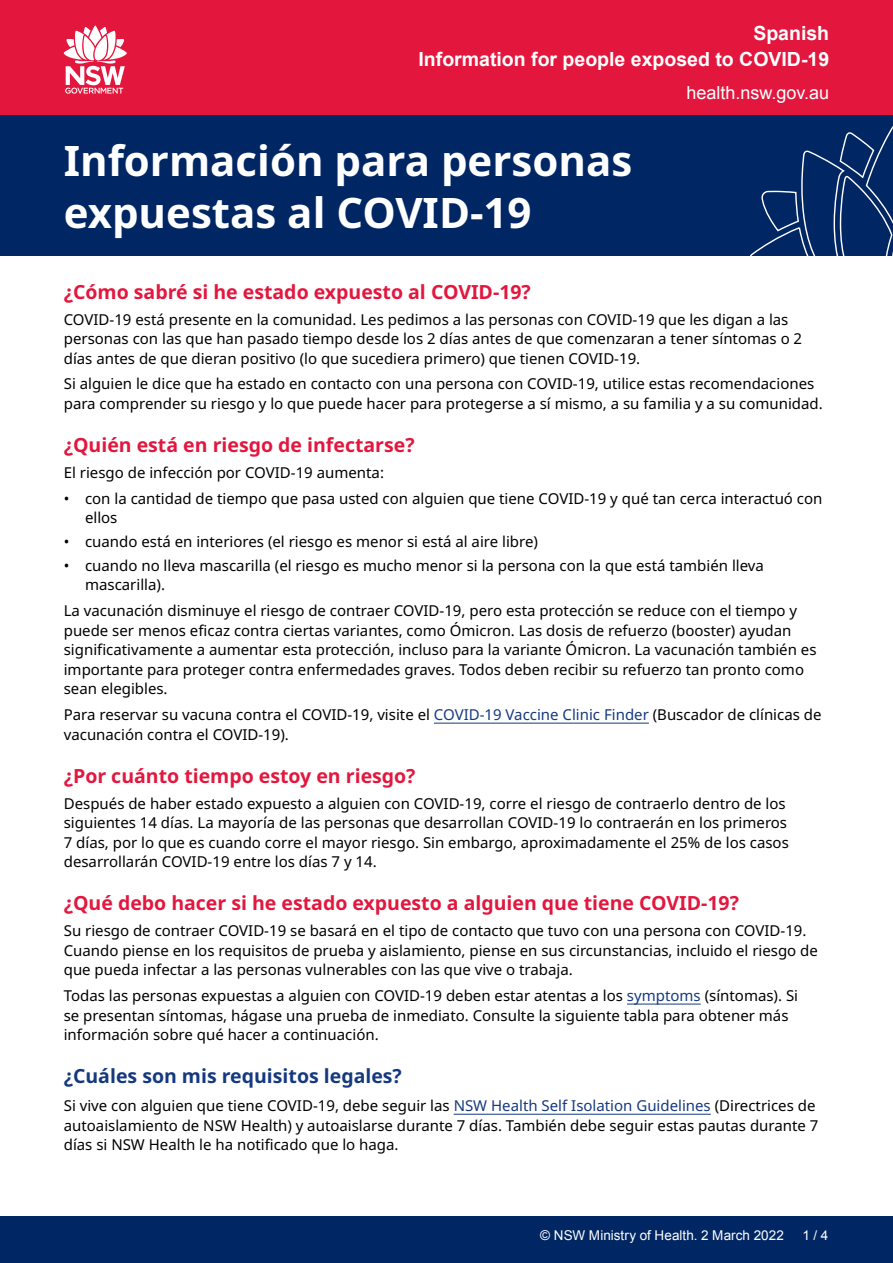
<style>
.page{position:relative;width:893px;height:1263px;background:#fff}
.page>*{position:absolute;margin:0;border:0;box-sizing:border-box;transform-origin:0 0}
.t1{font:700 42px/52.5px "Noto Sans";color:#fff}
.Heading_Red{font:700 19.5px "Noto Sans";color:#e3173e}
.t2{font:700 19.5px "Arial";color:#fff}
.Heading_Blue{font:700 19.5px "Noto Sans";color:#15397f}
.t3{font:18px "Arial";color:#fff}
.Body{font:15px/19.5px "Noto Sans";color:#000}
.t4{font:13.5px "Arial";letter-spacing:.005em;color:#fff}
.s1{color:#15397f}
</style>
<div class="page">
<div style="left:0;top:1216px;width:893px;height:47px;background:#002664"></div>
<div style="left:0;top:0;width:893px;height:116px;background:#e3173e"></div>
<svg style="left:64px;top:26px;width:63px;height:68px"></svg>
<div style="left:0;top:116px;width:893px;height:140px;background:#002664"></div>
<svg style="left:750px;top:126px;width:143px;height:130px"></svg>
<hr style="left:434px;top:723px;width:215px;height:1px;background:#15397f">
<hr style="left:627px;top:1004px;width:74px;height:1px;background:#15397f">
<hr style="left:454px;top:1114px;width:257px;height:1px;background:#15397f">
<p class="t2" style="left:753px;top:20px;width:77px">Spanish</p>
<p class="t2" style="left:419px;top:46px;width:412px">Information for people exposed to COVID-19</p>
<p class="t3" style="left:686px;top:54px;width:144px">health.nsw.gov.au</p>
<p class="t1" style="left:64px;top:135px;width:570px">Información para personas expuestas al COVID-19</p>
<p class="t3" style="left:686px;top:81px;width:144px">health.nsw.gov.au</p>
<p class="Heading_Red" style="left:64px;top:278px;width:469px">¿Cómo sabré si he estado expuesto al COVID-19?</p>
<p class="Body" style="left:64px;top:310px;width:740px">COVID-19 está presente en la comunidad. Les pedimos a las personas con COVID-19 que les digan a las personas con las que han pasado tiempo desde los 2 días antes de que comenzaran a tener síntomas o 2 días antes de que dieran positivo (lo que sucediera primero) que tienen COVID-19.</p>
<p class="Body" style="left:64px;top:375px;width:760px">Si alguien le dice que ha estado en contacto con una persona con COVID-19, utilice estas recomendaciones para comprender su riesgo y lo que puede hacer para protegerse a sí mismo, a su familia y a su comunidad.</p>
<p class="Heading_Red" style="left:64px;top:431px;width:352px">¿Quién está en riesgo de infectarse?</p>
<p class="Body" style="left:64px;top:463px;width:322px">El riesgo de infección por COVID-19 aumenta:</p>
<p class="Body" style="left:85px;top:489px;width:739px;text-indent:-21px">• con la cantidad de tiempo que pasa usted con alguien que tiene COVID-19 y qué tan cerca interactuó con ellos</p>
<p class="Body" style="left:64px;top:532px;width:476px">• cuando está en interiores (el riesgo es menor si está al aire libre)</p>
<p class="Body" style="left:85px;top:556px;width:680px;text-indent:-21px">• cuando no lleva mascarilla (el riesgo es mucho menor si la persona con la que está también lleva mascarilla).</p>
<p class="Body" style="left:64px;top:601px;width:754px">La vacunación disminuye el riesgo de contraer COVID-19, pero esta protección se reduce con el tiempo y puede ser menos eficaz contra ciertas variantes, como Ómicron. Las dosis de refuerzo (booster) ayudan significativamente a aumentar esta protección, incluso para la variante Ómicron. La vacunación también es importante para proteger contra enfermedades graves. Todos deben recibir su refuerzo tan pronto como sean elegibles.</p>
<p class="Body" style="left:64px;top:705px;width:759px">Para reservar su vacuna contra el COVID-19, visite el <span class="s1">COVID-19 Vaccine Clinic Finder</span> (Buscador de clínicas de vacunación contra el COVID-19).</p>
<p class="Heading_Red" style="left:64px;top:762px;width:353px">¿Por cuánto tiempo estoy en riesgo?</p>
<p class="Body" style="left:64px;top:794px;width:727px">Después de haber estado expuesto a alguien con COVID-19, corre el riesgo de contraerlo dentro de los siguientes 14 días. La mayoría de las personas que desarrollan COVID-19 lo contraerán en los primeros 7 días, por lo que es cuando corre el mayor riesgo. Sin embargo, aproximadamente el 25% de los casos desarrollarán COVID-19 entre los días 7 y 14.</p>
<p class="Heading_Red" style="left:64px;top:889px;width:677px">¿Qué debo hacer si he estado expuesto a alguien que tiene COVID-19?</p>
<p class="Body" style="left:64px;top:921px;width:756px">Su riesgo de contraer COVID-19 se basará en el tipo de contacto que tuvo con una persona con COVID-19.<br>Cuando piense en los requisitos de prueba y aislamiento, piense en sus circunstancias, incluido el riesgo de que pueda infectar a las personas vulnerables con las que vive o trabaja.</p>
<p class="Body" style="left:64px;top:986px;width:736px">Todas las personas expuestas a alguien con COVID-19 deben estar atentas a los <span class="s1">symptoms</span> (síntomas). Si se presentan síntomas, hágase una prueba de inmediato. Consulte la siguiente tabla para obtener más información sobre qué hacer a continuación.</p>
<p class="Heading_Blue" style="left:64px;top:1062px;width:340px">¿Cuáles son mis requisitos legales?</p>
<p class="Body" style="left:64px;top:1096px;width:756px">Si vive con alguien que tiene COVID-19, debe seguir las <span class="s1">NSW Health Self Isolation Guidelines</span> (Directrices de autoaislamiento de NSW Health) y autoaislarse durante 7 días. También debe seguir estas pautas durante 7 días si NSW Health le ha notificado que lo haga.</p>
<p class="t4" style="left:540px;top:1226px;width:245px">© NSW Ministry of Health. 2 March 2022</p>
<p class="t4" style="left:802px;top:1226px;width:28px">1 / 4</p>
</div>
